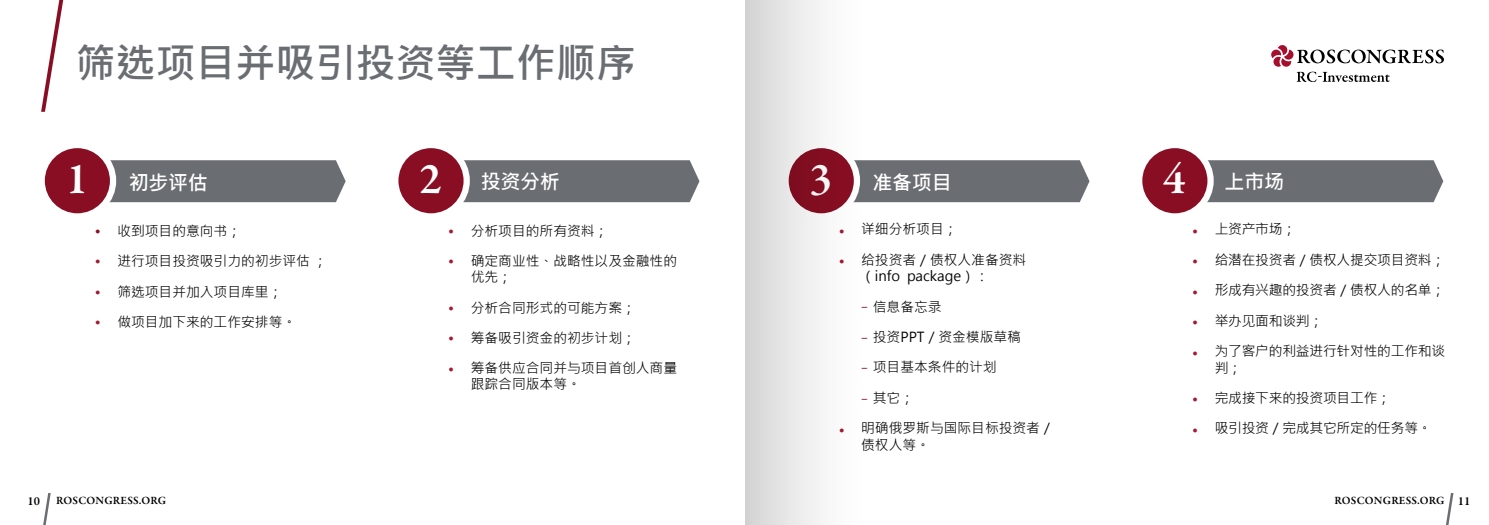
<style>
.page{position:relative;width:1489px;height:525px;background:#fff}
.page>*{position:absolute;margin:0;border:0;box-sizing:border-box;transform-origin:0 0}
.t1{font:600 45px "Garamond Premr Pro";color:#fff}
.t2{font:700 40px "Microsoft Jheng Hei";color:#6a6d71}
.t3{font:700 20px "Microsoft Jheng Hei";letter-spacing:-.015em;color:#fff}
.t4{font:13.75px/16.2px "Microsoft Jheng Hei";color:#000}
.t5{font:600 12.5px "Garamond Premr Pro";color:#000}
.t6{font:600 11.25px "Garamond Premr Pro";letter-spacing:.015em;color:#000}
.s1{color:#890e23}
.s2{color:#a41834}
.s3{font-family:"Garamond Premr Pro";font-weight:600;font-size:12.5px;color:#890e23}
.s4{font-size:12.5px}
</style>
<div class="page">
<svg style="left:1446px;top:493px;width:8px;height:31px"></svg>
<svg style="left:43px;top:493px;width:8px;height:31px"></svg>
<div style="left:110px;top:160px;width:235px;height:42px;background:#6a6d71"></div>
<div style="left:866px;top:160px;width:223px;height:42px;background:#6a6d71"></div>
<div style="left:464px;top:160px;width:235px;height:42px;background:#6a6d71"></div>
<div style="left:1207px;top:160px;width:236px;height:42px;background:#6a6d71"></div>
<div style="left:42px;top:145px;width:71px;height:71px;background:#890e23;border-radius:50%"></div>
<div style="left:39px;top:142px;width:77px;height:77px;border:6px solid #fff;border-radius:50%"></div>
<div style="left:395px;top:145px;width:71px;height:71px;background:#890e23;border-radius:50%"></div>
<div style="left:392px;top:142px;width:78px;height:77px;border:6px solid #fff;border-radius:50%"></div>
<div style="left:1139px;top:145px;width:71px;height:71px;background:#890e23;border-radius:50%"></div>
<div style="left:1135px;top:142px;width:78px;height:77px;border:6px solid #fff;border-radius:50%"></div>
<svg style="left:1271px;top:45px;width:172px;height:37px"></svg>
<svg style="left:41px;top:0;width:22px;height:112px"></svg>
<svg style="left:745px;top:0;width:121px;height:524px"></svg>
<h2 class="t2" style="left:75px;top:39px;width:561px">筛选项目并吸引投资等工作顺序</h2>
<h1 class="t1" style="left:66px;top:151px;width:24px">1</h1>
<h3 class="t3" style="left:129px;top:170px;width:81px">初步评估</h3>
<h1 class="t1" style="left:419px;top:151px;width:24px">2</h1>
<h3 class="t3" style="left:480px;top:169px;width:81px">投资分析</h3>
<h1 class="t1" style="left:809px;top:151px;width:24px">3</h1>
<h3 class="t3" style="left:872px;top:170px;width:81px">准备项目</h3>
<h1 class="t1" style="left:1163px;top:151px;width:24px">4</h1>
<h3 class="t3" style="left:1224px;top:169px;width:61px">上市场</h3>
<p class="t4" style="left:95px;top:222px;width:148px"><span class="s1">•</span> 收到项目的意向书；</p>
<p class="t4" style="left:95px;top:253px;width:234px"><span class="s2">•</span> 进行项目投资吸引力的初步评估 ；</p>
<p class="t4" style="left:95px;top:283px;width:189px"><span class="s2">•</span> 筛选项目并加入项目库里；</p>
<p class="t4" style="left:95px;top:313px;width:203px"><span class="s2">•</span> 做项目加下来的工作安排等。</p>
<p class="t4" style="left:448px;top:222px;width:161px"><span class="s2">•</span> 分析项目的所有资料；</p>
<p class="t4" style="left:471px;top:253px;width:208px;text-indent:-22px"><span class="s2">•</span> 确定商业性、战略性以及金融性的优先；</p>
<p class="t4" style="left:448px;top:299px;width:189px"><span class="s2">•</span> 分析合同形式的可能方案；</p>
<p class="t4" style="left:448px;top:330px;width:189px"><span class="s2">•</span> 筹备吸引资金的初步计划；</p>
<p class="t4" style="left:471px;top:359px;width:208px;text-indent:-22px"><span class="s2">•</span> 筹备供应合同并与项目首创人商量跟踪合同版本等。</p>
<p class="t4" style="left:838px;top:221px;width:120px"><span class="s2">•</span> 详细分析项目；</p>
<p class="t4" style="left:861px;top:251px;width:166px;text-indent:-22px"><span class="s2">•</span> 给投资者／债权人准备资料（info package）：</p>
<p class="t4" style="left:861px;top:298px;width:82px"><span class="s3">–</span> 信息备忘录</p>
<p class="t4" style="left:861px;top:328px;width:161px"><span class="s3">–</span> 投资PPT／资金模版草稿</p>
<p class="t4" style="left:861px;top:359px;width:137px"><span class="s3">–</span> 项目基本条件的计划</p>
<p class="t4" style="left:861px;top:389px;width:54px"><span class="s3">–</span> 其它；</p>
<p class="t4" style="left:861px;top:420px;width:194px;text-indent:-22px"><span class="s2">•</span> 明确俄罗斯与国际目标投资者／债权人等。</p>
<p class="t4" style="left:1192px;top:221px;width:105px"><span class="s2">•</span> 上资产市场；</p>
<p class="t4" style="left:1192px;top:251px;width:254px"><span class="s2">•</span> 给潜在投资者／债权人提交项目资料；</p>
<p class="t4" style="left:1192px;top:282px;width:254px"><span class="s2">•</span> 形成有兴趣的投资者／债权人的名单；</p>
<p class="t4" style="left:1192px;top:312px;width:133px"><span class="s2">•</span> 举办见面和谈判；</p>
<p class="t4" style="left:1214px;top:343px;width:232px;text-indent:-22px"><span class="s2">•</span> 为了客户的利益进行针对性的工作和谈判；</p>
<p class="t4" style="left:1192px;top:389px;width:200px"><span class="s2">•</span> 完成接下来的投资项目工作；</p>
<p class="t4" style="left:1192px;top:420px;width:241px"><span class="s2">•</span> 吸引投资／完成其它所定的任务等。</p>
<p class="t5" style="left:28px;top:493px;width:14px">10</p>
<p class="t6" style="left:56px;top:493px;width:112px">ROSCONGRESS.ORG</p>
<p class="t6" style="left:1334px;top:493px;width:137px">ROSCONGRESS.ORG <span class="s4">11</span></p>
</div>
